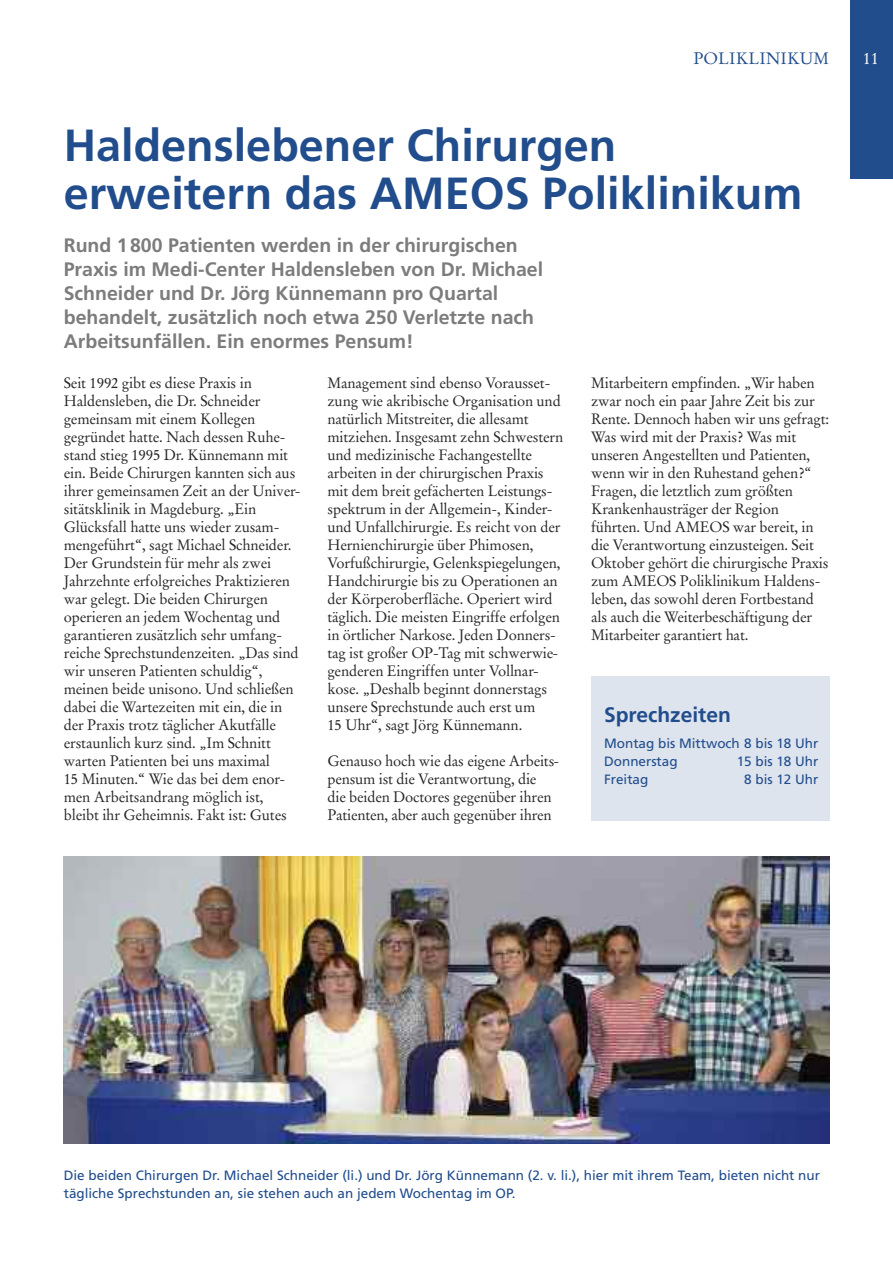
<style>
.page{position:relative;width:893px;height:1263px;background:#fff}
.page>*{position:absolute;margin:0;border:0;box-sizing:border-box;transform-origin:0 0}
.t1{font:700 45px/48px "Frutiger LT Pro";color:#214d8d}
.t2{font:700 21px "Frutiger LT Pro";color:#214d8d}
.t3{font:700 19.5px/24px "Frutiger LT Pro";color:#7d7c7d}
.t4{font:16.5px "Stempel Garamond LT Pro";color:#214d8d}
.t5{font:16.5px "Stempel Garamond LT Pro";color:#fff}
.t6{font:15px/18px "Stempel Garamond LT Pro";letter-spacing:-.01em;color:#272526}
.t7{font:13.5px/18px "Frutiger LT Pro";color:#214d8d}
</style>
<div class="page">
<div style="left:850px;top:0;width:43px;height:179px;background:#214d8d"></div>
<img style="left:64px;top:857px;width:765px;height:287px">
<div style="left:591px;top:676px;width:238px;height:145px;background:#dee4ee"></div>
<p class="t4" style="left:693px;top:52px;width:137px">POLIKLINIKUM</p>
<p class="t5" style="left:863px;top:52px;width:18px">11</p>
<h1 class="t1" style="left:64px;top:126px;width:740px">Haldenslebener Chirurgen erweitern das AMEOS Poliklinikum</h1>
<p class="t3" style="left:64px;top:235px;width:481px">Rund 1800 Patienten werden in der chirurgischen Praxis im Medi-Center Haldensleben von Dr. Michael Schneider und Dr. Jörg Künnemann pro Quartal behandelt, zusätzlich noch etwa 250 Verletzte nach Arbeitsunfällen. Ein enormes Pensum!</p>
<p class="t6" style="left:64px;top:376px;width:238px">Seit 1992 gibt es diese Praxis in Haldensleben, die Dr. Schneider gemeinsam mit einem Kollegen gegründet hatte. Nach dessen Ruhe&shy;stand stieg 1995 Dr. Künnemann mit ein. Beide Chirurgen kannten sich aus ihrer gemeinsamen Zeit an der Univer&shy;sitätsklinik in Magdeburg. „Ein Glücksfall hatte uns wieder zusam&shy;mengeführt“, sagt Michael Schneider.<br>Der Grundstein für mehr als zwei Jahrzehnte erfolgreiches Praktizieren war gelegt. Die beiden Chirurgen operieren an jedem Wochentag und garantieren zusätzlich sehr umfang&shy;reiche Sprechstundenzeiten. „Das sind wir unseren Patienten schuldig“, meinen beide unisono. Und schließen dabei die Wartezeiten mit ein, die in der Praxis trotz täglicher Akutfälle erstaunlich kurz sind. „Im Schnitt warten Patienten bei uns maximal<br>15 Minuten.“ Wie das bei dem enor&shy;men Arbeitsandrang möglich ist, bleibt ihr Geheimnis. Fakt ist: Gutes</p>
<p class="t6" style="left:327px;top:376px;width:237px">Management sind ebenso Vorausset&shy;zung wie akribische Organisation und natürlich Mitstreiter, die allesamt mitziehen. Insgesamt zehn Schwestern und medizinische Fachangestellte arbeiten in der chirurgischen Praxis mit dem breit gefächerten Leistungs&shy;spektrum in der Allgemein-, Kinder&shy;und Unfallchirurgie. Es reicht von der Hernienchirurgie über Phimosen, Vorfußchirurgie, Gelenkspiegelungen, Handchirurgie bis zu Operationen an der Körperoberfläche. Operiert wird täglich. Die meisten Eingriffe erfolgen in örtlicher Narkose. Jeden Donners&shy;tag ist großer OP-Tag mit schwerwie&shy;genderen Eingriffen unter Vollnar&shy;kose. „Deshalb beginnt donnerstags unsere Sprechstunde auch erst um<br>15 Uhr“, sagt Jörg Künnemann.</p>
<p class="t6" style="left:591px;top:376px;width:239px">Mitarbeitern empfinden. „Wir haben zwar noch ein paar Jahre Zeit bis zur Rente. Dennoch haben wir uns gefragt:<br>Was wird mit der Praxis? Was mit unseren Angestellten und Patienten, wenn wir in den Ruhestand gehen?“ Fragen, die letztlich zum größten Krankenhausträger der Region führten. Und AMEOS war bereit, in die Verantwortung einzusteigen. Seit Oktober gehört die chirurgische Praxis zum AMEOS Poliklinikum Haldens&shy;leben, das sowohl deren Fortbestand als auch die Weiterbeschäftigung der Mitarbeiter garantiert hat.</p>
<h2 class="t2" style="left:604px;top:707px;width:128px">Sprechzeiten</h2>
<p class="t7" style="left:604px;top:735px;width:216px">Montag bis Mittwoch 8 bis 18 Uhr<br>Donnerstag</p>
<p class="t6" style="left:327px;top:754px;width:233px">Genauso hoch wie das eigene Arbeits&shy;pensum ist die Verantwortung, die<br>die beiden Doctores gegenüber ihren Patienten, aber auch gegenüber ihren</p>
<p class="t7" style="left:737px;top:753px;width:83px">15 bis 18 Uhr</p>
<p class="t7" style="left:604px;top:771px;width:46px">Freitag</p>
<p class="t7" style="left:744px;top:771px;width:76px">8 bis 12 Uhr</p>
<p class="t7" style="left:64px;top:1167px;width:758px">Die beiden Chirurgen Dr. Michael Schneider (li.) und Dr. Jörg Künnemann (2. v. li.), hier mit ihrem Team, bieten nicht nur tägliche Sprechstunden an, sie stehen auch an jedem Wochentag im OP.</p>
</div>
